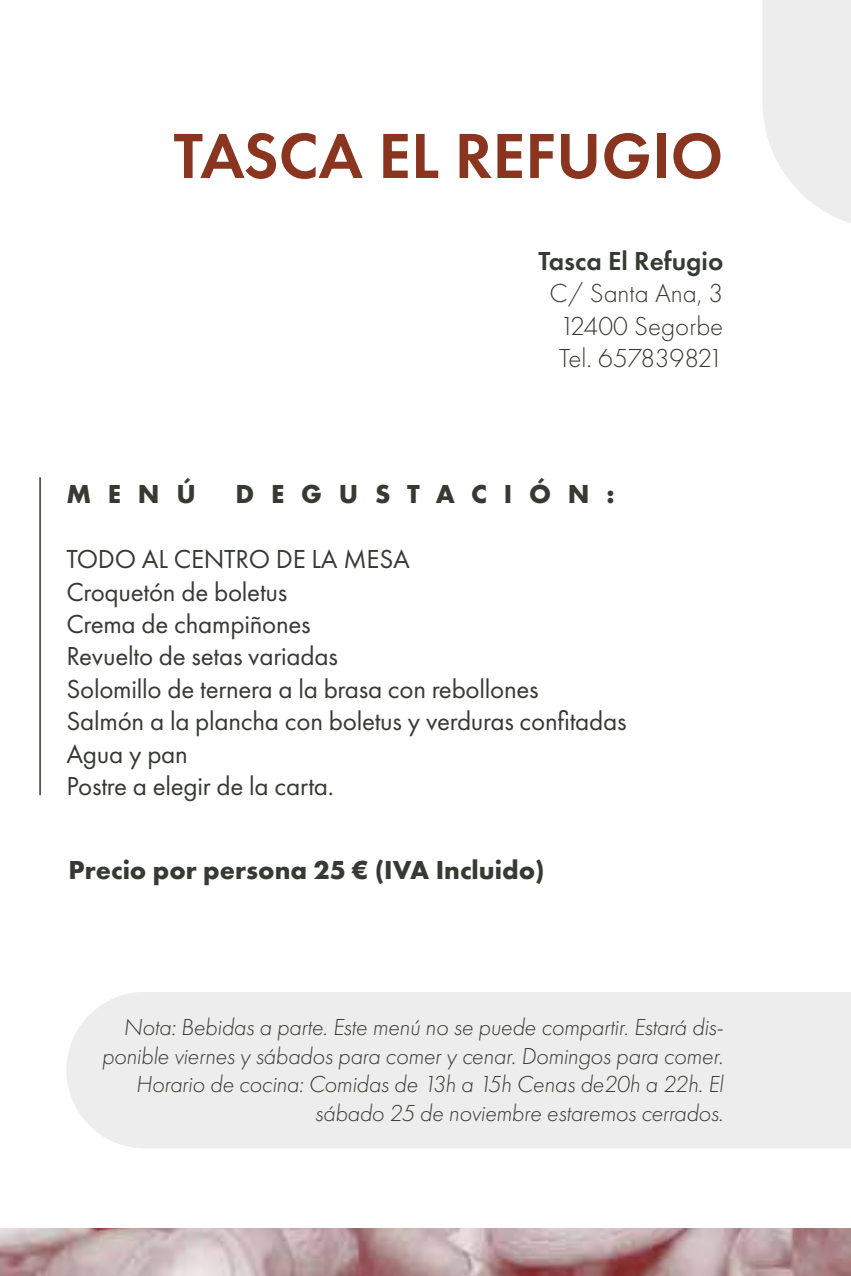
<style>
.page{position:relative;width:851px;height:1276px;background:#fff}
.page>*{position:absolute;margin:0;border:0;box-sizing:border-box;transform-origin:0 0}
.t1{font:600 66px "Futura PT";color:#893520}
.t2{font:27px/32.4px "Futura PT";letter-spacing:-.01em;color:#363b32}
.t3{font:300 27px/32.4px "Futura PT";color:#363b32;text-align:center}
.t4{font:700 27px "Futura PT";color:#363b32}
.t5{font:600 27px "Futura PT";color:#363b32}
.t6{font:700 27px "Futura PT";letter-spacing:.62em;color:#363b32}
.t7{font:italic 300 24px/28.8px "Futura PT";letter-spacing:-.01em;color:#363b32;text-align:right}
</style>
<div class="page">
<img style="left:0;top:1228px;width:850px;height:48px">
<div style="left:66px;top:992px;width:784px;height:156px;background:#ededed"></div>
<svg style="left:763px;top:0;width:87px;height:223px"></svg>
<hr style="left:39px;top:477px;width:2px;height:318px;background:#363b32">
<h1 class="t1" style="left:174px;top:115px;width:551px">TASCA EL REFUGIO</h1>
<p class="t5" style="left:538px;top:244px;width:186px">Tasca El Refugio</p>
<p class="t3" style="left:549px;top:277px;width:175px">C/ Santa Ana, 3<br>12400 Segorbe<br>Tel. 657839821</p>
<p class="t4" style="left:66px;top:477px;width:131px">MENÚ</p>
<p class="t6" style="left:235px;top:477px;width:380px">DEGUSTACIÓN:</p>
<p class="t2" style="left:66px;top:543px;width:561px">TODO AL CENTRO DE LA MESA<br>Croquetón de boletus<br>Crema de champiñones<br>Revuelto de setas variadas<br>Solomillo de ternera a la brasa con rebollones<br>Salmón a la plancha con boletus y verduras confitadas<br>Agua y pan<br>Postre a elegir de la carta.</p>
<p class="t4" style="left:69px;top:852px;width:477px">Precio por persona 25 € (IVA Incluido)</p>
<p class="t7" style="left:102px;top:1012px;width:623px">Nota: Bebidas a parte. Este menú no se puede compartir. Estará dis&shy;ponible viernes y sábados para comer y cenar. Domingos para comer.<br>Horario de cocina: Comidas de 13h a 15h Cenas de20h a 22h. El sábado 25 de noviembre estaremos cerrados.</p>
</div>
